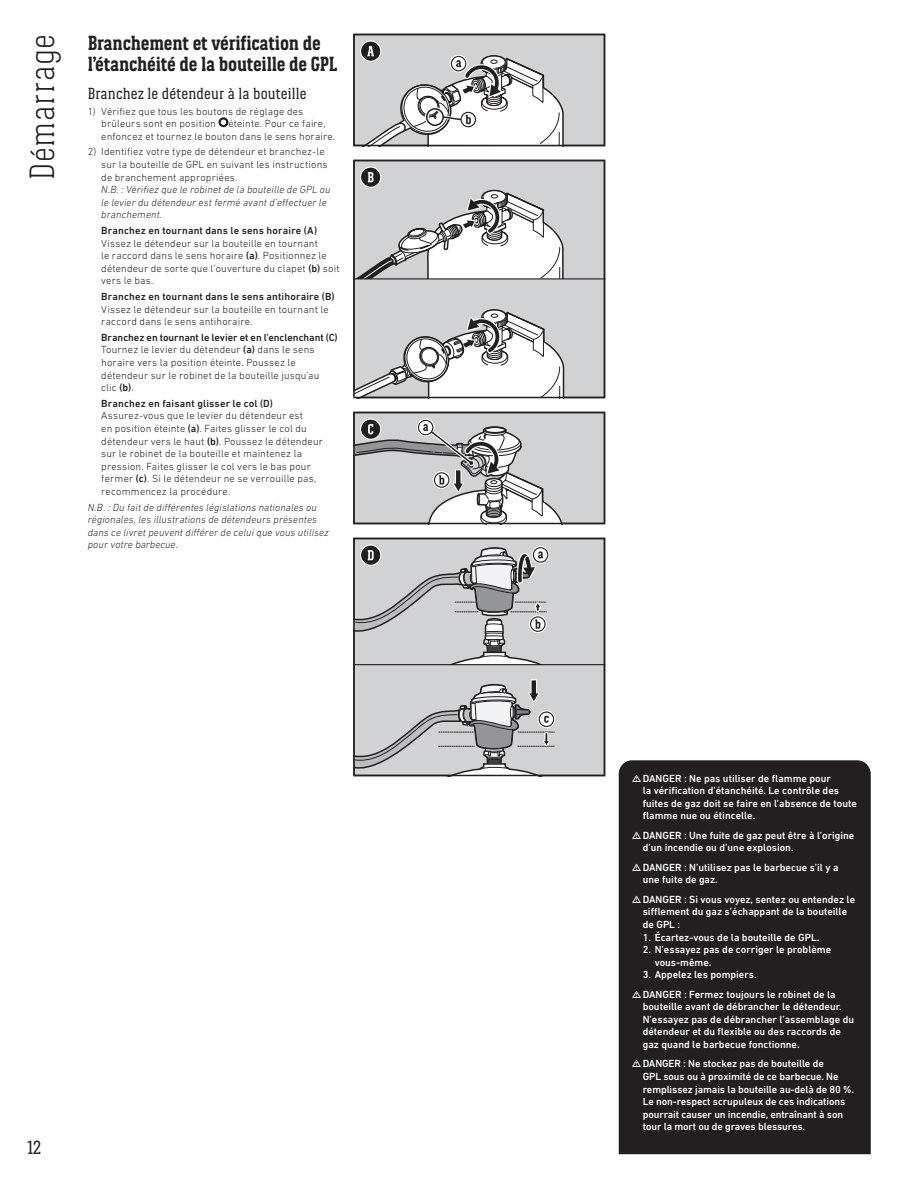
<style>
.page{position:relative;width:918px;height:1188px;background:#fff}
.page>*{position:absolute;margin:0;border:0;box-sizing:border-box;transform-origin:0 0}
.t1{font:300 36px "Weber Serif";letter-spacing:.02em;color:#231f20}
.t2{font:700 21px/21px "Weber Serif";letter-spacing:-.01em;color:#231f20}
.t3{font:19.5px "Weber Serif";color:#231f20}
.t4{font:16.5px "Weber Serif";letter-spacing:.01em;color:#231f20}
.t5{font:300 10.5px/12.6px "DIN Next LT Pro";letter-spacing:.015em;color:#231f20}
.t6{font:500 10.5px/12.6px "DIN Next LT Pro";color:#fff}
.t7{font:italic 300 10.5px/12.6px "DIN Next LT Pro";letter-spacing:.01em;color:#231f20}
.t8{font:500 10.5px "DIN Next LT Pro";letter-spacing:.015em;color:#231f20}
.s1{font-weight:500}
</style>
<div class="page">
<div style="left:353px;top:538px;width:252px;height:238px;background:#d1d2d4"></div>
<svg style="left:565px;top:160px;width:40px;height:238px;background:#cacbcd"></svg>
<svg style="left:353px;top:34px;width:252px;height:112px"></svg>
<div style="left:360px;top:40px;width:21px;height:22px;border:1px solid #fff;border-radius:50%"></div>
<svg style="left:353px;top:160px;width:212px;height:238px"></svg>
<div style="left:360px;top:166px;width:21px;height:22px;border:1px solid #fff;border-radius:50%"></div>
<svg style="left:353px;top:546px;width:201px;height:230px;background:#bdbdbf"></svg>
<div style="left:360px;top:544px;width:21px;height:22px;border:1px solid #fff;border-radius:50%"></div>
<svg style="left:353px;top:412px;width:252px;height:112px;background:#c1c1c3"></svg>
<div style="left:360px;top:418px;width:21px;height:22px;border:1px solid #fff;border-radius:50%"></div>
<div style="left:619px;top:760px;width:252px;height:394px;background:#231f20"></div>
<svg style="left:218px;top:117px;width:11px;height:11px"></svg>
<svg style="left:633px;top:775px;width:8px;height:7px"></svg>
<svg style="left:633px;top:832px;width:8px;height:7px"></svg>
<svg style="left:633px;top:864px;width:8px;height:7px"></svg>
<svg style="left:633px;top:896px;width:8px;height:7px"></svg>
<svg style="left:633px;top:991px;width:8px;height:7px"></svg>
<svg style="left:633px;top:1060px;width:8px;height:7px"></svg>
<h1 class="t1" style="left:22px;top:180px;width:148px;rotate:-90deg">Démarrage</h1>
<h2 class="t2" style="left:88px;top:32px;width:251px">Branchement et vérification de l’étanchéité de la bouteille de GPL</h2>
<h3 class="t4" style="left:88px;top:84px;width:221px">Branchez le détendeur à la bouteille</h3>
<p class="t5" style="left:101px;top:105px;width:236px;text-indent:-14px">1) Vérifiez que tous les boutons de réglage des brûleurs sont en position éteinte. Pour ce faire, enfoncez et tournez le bouton dans le sens horaire.</p>
<p class="t5" style="left:101px;top:145px;width:228px;text-indent:-14px">2) Identifiez votre type de détendeur et branchez-le sur la bouteille de GPL en suivant les instructions de branchement appropriées.</p>
<p class="t7" style="left:101px;top:183px;width:231px">N.B. : Vérifiez que le robinet de la bouteille de GPL ou le levier du détendeur est fermé avant d’effectuer le branchement.</p>
<p class="t8" style="left:101px;top:224px;width:217px">Branchez en tournant dans le sens horaire (A)</p>
<p class="t5" style="left:101px;top:237px;width:240px">Vissez le détendeur sur la bouteille en tournant<br>le raccord dans le sens horaire <span class="s1">(a)</span>. Positionnez le détendeur de sorte que l’ouverture du clapet <span class="s1">(b)</span> soit vers le bas.</p>
<p class="t8" style="left:101px;top:290px;width:235px">Branchez en tournant dans le sens antihoraire (B)</p>
<p class="t5" style="left:101px;top:303px;width:229px">Vissez le détendeur sur la bouteille en tournant le raccord dans le sens antihoraire.</p>
<p class="t5" style="left:101px;top:331px;width:238px"><span class="s1">Branchez en tournant le levier et en l’enclenchant (C)<br></span>Tournez le levier du détendeur <span class="s1">(a)</span> dans le sens horaire vers la position éteinte. Poussez le détendeur sur le robinet de la bouteille jusqu’au<br>clic <span class="s1">(b)</span>.</p>
<p class="t8" style="left:101px;top:397px;width:173px">Branchez en faisant glisser le col (D)</p>
<p class="t5" style="left:101px;top:409px;width:223px">Assurez-vous que le levier du détendeur est<br>en position éteinte <span class="s1">(a)</span>. Faites glisser le col du détendeur vers le haut <span class="s1">(b)</span>. Poussez le détendeur sur le robinet de la bouteille et maintenez la pression. Faites glisser le col vers le bas pour fermer <span class="s1">(c)</span>. Si le détendeur ne se verrouille pas, recommencez la procédure.</p>
<p class="t7" style="left:88px;top:501px;width:243px">N.B. : Du fait de différentes législations nationales ou régionales, les illustrations de détendeurs présentes dans ce livret peuvent différer de celui que vous utilisez pour votre barbecue.</p>
<h3 class="t3" style="left:27px;top:1137px;width:16px">12</h3>
<p class="t6" style="left:643px;top:772px;width:216px">DANGER : Ne pas utiliser de flamme pour<br>la vérification d’étanchéité. Le contrôle des fuites de gaz doit se faire en l’absence de toute flamme nue ou étincelle.</p>
<p class="t6" style="left:643px;top:829px;width:213px">DANGER : Une fuite de gaz peut être à l’origine d’un incendie ou d’une explosion.</p>
<p class="t6" style="left:643px;top:861px;width:197px">DANGER : N’utilisez pas le barbecue s’il y a une fuite de gaz.</p>
<p class="t6" style="left:643px;top:893px;width:214px">DANGER : Si vous voyez, sentez ou entendez le sifflement du gaz s’échappant de la bouteille de GPL :</p>
<p class="t6" style="left:643px;top:931px;width:178px">1. Écartez-vous de la bouteille de GPL.</p>
<p class="t6" style="left:655px;top:943px;width:178px;text-indent:-12px">2. N’essayez pas de corriger le problème vous-même.</p>
<p class="t6" style="left:643px;top:965px;width:194px;line-height:19.4px">3. Appelez les pompiers.<br>DANGER : Fermez toujours le robinet de la</p>
<p class="t6" style="left:643px;top:1000px;width:213px">bouteille avant de débrancher le détendeur.<br>N’essayez pas de débrancher l’assemblage du détendeur et du flexible ou des raccords de gaz quand le barbecue fonctionne.</p>
<p class="t6" style="left:643px;top:1058px;width:213px">DANGER : Ne stockez pas de bouteille de<br>GPL sous ou à proximité de ce barbecue. Ne remplissez jamais la bouteille au-delà de 80 %.<br>Le non-respect scrupuleux de ces indications pourrait causer un incendie, entraînant à son tour la mort ou de graves blessures.</p>
</div>
